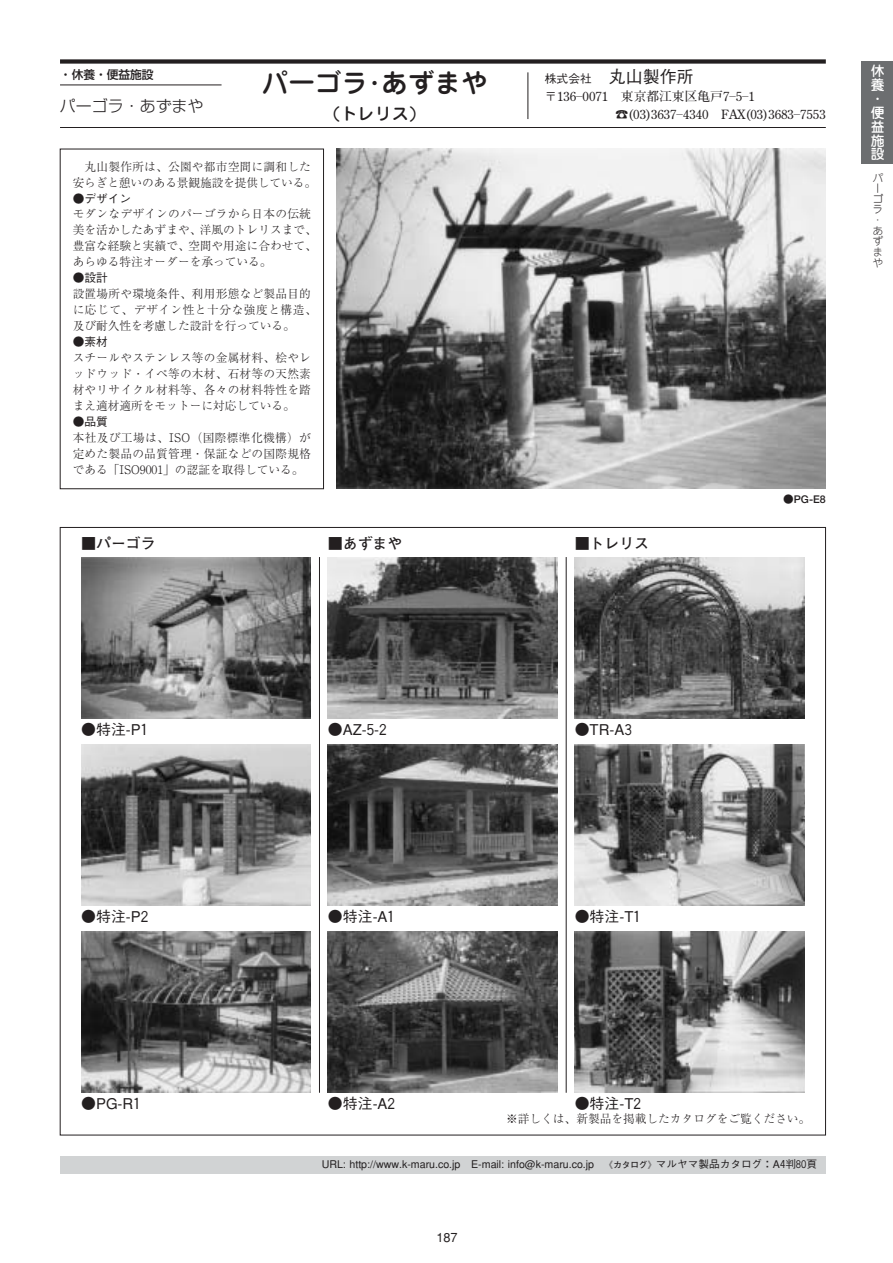
<style>
.page{position:relative;width:893px;height:1263px;background:#fff}
.page>*{position:absolute;margin:0;border:0;box-sizing:border-box;transform-origin:0 0}
.t1{font:500 26.55px "Jun 34";color:#231f20}
.t2{font:500 16.95px "Gothic BBB";color:#231f20}
.t3{font:500 16.95px "Jun 34";color:#231f20}
.t4{font:300 15.9px "Shin Go";color:#231f20}
.t5{font:500 14.85px "Gothic BBB";color:#231f20}
.t6{font:700 14.85px "Futo Go B101";color:#231f20}
.t7{font:500 13.8px/13.8px "Jun 34";color:#fff;text-align:justify}
.t8{font:700 12.75px/18.1px "Futo Min A101";color:#231f20}
.t9{font:12.75px "Helvetica";color:#231f20}
.t10{font:300 11.7px/15.9px "Ryumin";color:#231f20;text-align:justify}
.t11{font:300 11.7px/15.9px "Ryumin";letter-spacing:.02em;color:#231f20}
.t12{font:500 11.7px "Gothic BBB";color:#231f20}
.t13{font:500 11.7px "Shin Go";color:#231f20}
.t14{font:500 10.65px "Gothic BBB";color:#231f20}
.t15{font:300 10.65px/10.6px "Jun 101";color:#231f20;text-align:justify}
.t16{font:700 10.65px "Futo Go B101";color:#231f20}
.s1{font-family:"Rm Alpha";font-weight:400}
.s2{font-size:11.7px}
.s3{font-family:"Gothic Num";font-weight:400}
.s4{font-family:"Futo Go B101";font-weight:700;font-size:8.55px}
</style>
<div class="page">
<div style="left:861px;top:62px;width:31px;height:102px;background:#6c6e70"></div>
<div style="left:60px;top:149px;width:264px;height:340px;border:1px solid #231f20"></div>
<hr style="left:60px;top:85px;width:161px;height:1px;background:#231f20">
<hr style="left:527px;top:72px;width:1px;height:47px;background:#231f20">
<hr style="left:60px;top:127px;width:765px;height:1px;background:#231f20">
<div style="left:60px;top:59px;width:765px;height:5px;background:#231f20"></div>
<img style="left:336px;top:149px;width:489px;height:340px">
<div style="left:60px;top:1157px;width:765px;height:17px;background:#d1d3d4"></div>
<img style="left:81px;top:557px;width:230px;height:162px">
<img style="left:328px;top:557px;width:229px;height:162px">
<img style="left:574px;top:557px;width:230px;height:162px">
<img style="left:81px;top:744px;width:230px;height:162px">
<img style="left:328px;top:745px;width:229px;height:161px">
<img style="left:574px;top:744px;width:230px;height:162px">
<img style="left:81px;top:931px;width:230px;height:162px">
<img style="left:328px;top:931px;width:229px;height:162px">
<img style="left:574px;top:931px;width:230px;height:162px">
<hr style="left:319px;top:557px;width:1px;height:536px;background:#231f20">
<hr style="left:566px;top:557px;width:1px;height:536px;background:#231f20">
<p class="t13" style="left:60px;top:70px;width:95px">・休養・便益施設</p>
<h3 class="t4" style="left:60px;top:100px;width:145px">パーゴラ・あずまや</h3>
<h1 class="t1" style="left:262px;top:73px;width:227px">パーゴラ･あずまや</h1>
<h2 class="t3" style="left:332px;top:107px;width:86px">(トレリス)</h2>
<p class="t10" style="left:73px;top:160px;width:245px;text-align:center">丸山製作所は、公園や都市空間に調和した<br>安らぎと憩いのある景観施設を提供している。</p>
<p class="t12" style="left:73px;top:194px;width:60px">●デザイン</p>
<p class="t10" style="left:73px;top:208px;width:245px;text-align:left">モダンなデザインのパーゴラから日本の伝統美を活かしたあずまや、洋風のトレリスまで、豊富な経験と実績で、空間や用途に合わせて、あらゆる特注オーダーを承っている。</p>
<p class="t12" style="left:73px;top:273px;width:37px">●設計</p>
<p class="t11" style="left:73px;top:287px;width:245px">設置場所や環境条件、利用形態など製品目的に応じて、デザイン性と十分な強度と構造、及び耐久性を考慮した設計を行っている。</p>
<p class="t12" style="left:73px;top:337px;width:37px">●素材</p>
<p class="t10" style="left:73px;top:351px;width:240px">スチールやステンレス等の金属材料、桧やレッドウッド・イペ等の木材、石材等の天然素材やリサイクル材料等、各々の材料特性を踏まえ適材適所をモットーに対応している。</p>
<p class="t12" style="left:73px;top:417px;width:37px">●品質</p>
<p class="t10" style="left:73px;top:431px;width:240px">本社及び工場は、<span class="s1">ISO</span>（国際標準化機構）が定めた製品の品質管理・保証などの国際規格である「<span class="s1">ISO9001</span>」の認証を取得している。</p>
<h2 class="t2" style="left:545px;top:70px;width:150px"><span class="s2">株式会社</span> 丸山製作所</h2>
<p class="t8" style="left:628px;top:89px;width:199px;text-indent:-71px">136―0071 東京都江東区亀戸7―5―1 (03)3637―4340 FAX(03)3683―7553</p>
<p class="t16" style="left:783px;top:495px;width:44px">●PG-E8</p>
<p class="t6" style="left:81px;top:538px;width:76px">■パーゴラ</p>
<p class="t6" style="left:328px;top:538px;width:76px">■あずまや</p>
<p class="t6" style="left:574px;top:538px;width:76px">■トレリス</p>
<p class="t7" style="left:870px;top:66px;width:15px">休養・便益施設</p>
<p class="t15" style="left:872px;top:174px;width:12px">パーゴラ・あずまや</p>
<p class="t5" style="left:81px;top:724px;width:68px">●特注-P<span class="s3">1</span></p>
<p class="t5" style="left:328px;top:724px;width:60px">●AZ-<span class="s3">5</span>-<span class="s3">2</span></p>
<p class="t5" style="left:574px;top:724px;width:59px">●TR-A<span class="s3">3</span></p>
<p class="t5" style="left:81px;top:911px;width:68px">●特注-P<span class="s3">2</span></p>
<p class="t5" style="left:328px;top:911px;width:68px">●特注-A<span class="s3">1</span></p>
<p class="t5" style="left:574px;top:911px;width:68px">●特注-T<span class="s3">1</span></p>
<p class="t5" style="left:81px;top:1098px;width:61px">●PG-R<span class="s3">1</span></p>
<p class="t5" style="left:328px;top:1098px;width:68px">●特注-A<span class="s3">2</span></p>
<p class="t5" style="left:574px;top:1098px;width:68px">●特注-T<span class="s3">2</span></p>
<p class="t10" style="left:506px;top:1112px;width:306px">※詳しくは、新製品を掲載したカタログをご覧ください。</p>
<p class="t14" style="left:322px;top:1160px;width:497px">URL: http://www.k-maru.co.jp E-mail: info@k-maru.co.jp <span class="s4">《カタログ》</span>マルヤマ製品カタログ：A<span class="s3">4</span>判<span class="s3">80</span>頁</p>
<p class="t9" style="left:436px;top:1232px;width:23px">187</p>
</div>
